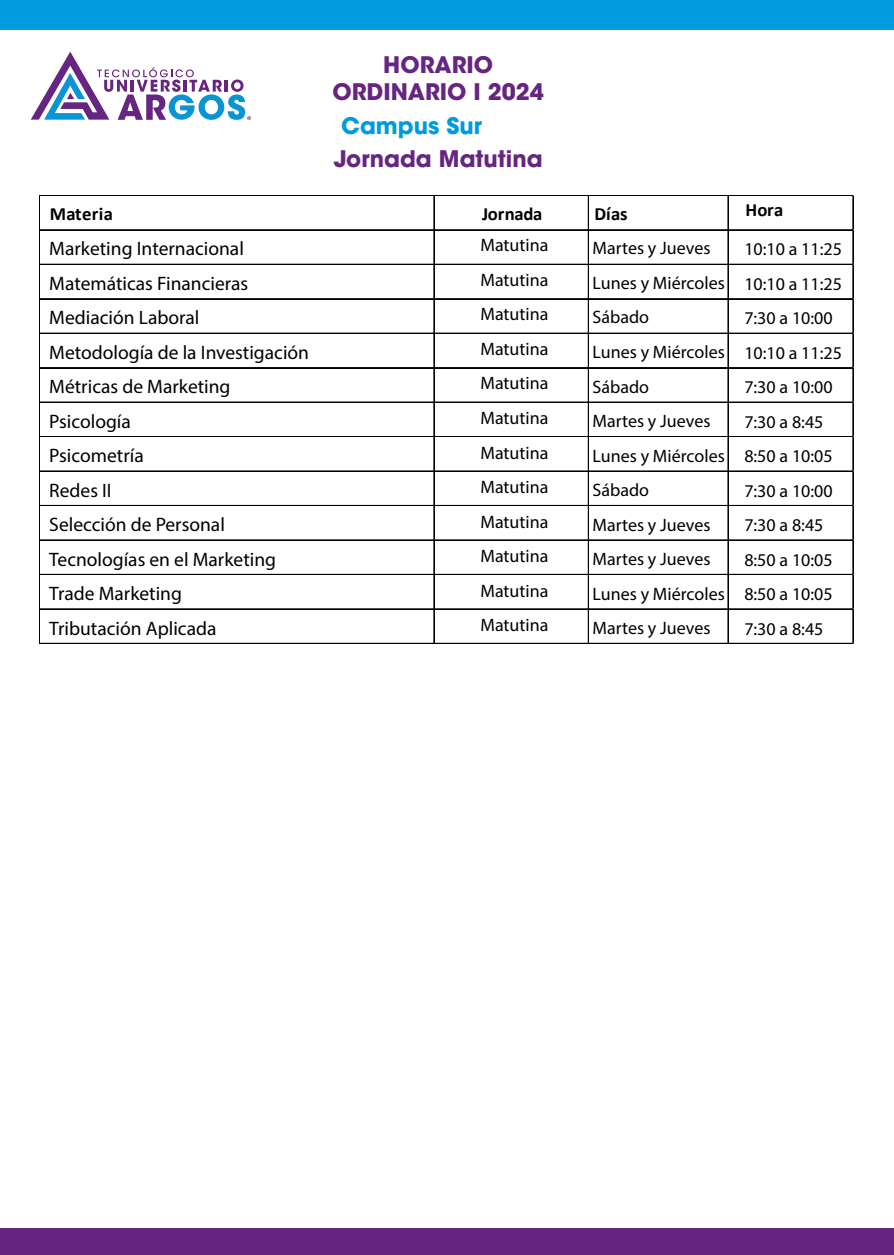
<style>
.page{position:relative;width:894px;height:1255px;background:#fff}
.page>*{position:absolute;margin:0;border:0;box-sizing:border-box;transform-origin:0 0}
.t1{font:700 22.65px/27.2px "ITC Avant Garde Std";color:#662580;text-align:center}
.t2{font:700 22.65px "ITC Avant Garde Std";color:#009ade}
.t3{font:19.5px/34.5px "Myriad Pro";color:#000}
.t4{font:700 18.75px "Calibri";color:#000}
.t5{font:700 18.75px "Calibri";letter-spacing:.02em;color:#000}
.t6{font:18px/34.5px "Myriad Pro";color:#000}
</style>
<div class="page">
<div style="left:0;top:1229px;width:893px;height:26px;background:#662580"></div>
<div style="left:0;top:0;width:893px;height:30px;background:#009ade"></div>
<svg style="left:31px;top:52px;width:220px;height:68px"></svg>
<hr style="left:40px;top:195px;width:814px;height:1px;background:#000">
<hr style="left:40px;top:229px;width:814px;height:1px;background:#000">
<hr style="left:40px;top:230px;width:814px;height:1px;background:#000">
<hr style="left:40px;top:264px;width:814px;height:1px;background:#000">
<hr style="left:40px;top:298px;width:814px;height:1px;background:#000">
<hr style="left:40px;top:299px;width:814px;height:1px;background:#000">
<hr style="left:40px;top:333px;width:814px;height:1px;background:#000">
<hr style="left:40px;top:367px;width:814px;height:1px;background:#000">
<hr style="left:40px;top:402px;width:814px;height:1px;background:#000">
<hr style="left:40px;top:436px;width:814px;height:1px;background:#000">
<hr style="left:40px;top:471px;width:814px;height:1px;background:#000">
<hr style="left:40px;top:505px;width:814px;height:1px;background:#000">
<hr style="left:40px;top:540px;width:814px;height:1px;background:#000">
<hr style="left:40px;top:574px;width:814px;height:1px;background:#000">
<hr style="left:40px;top:608px;width:814px;height:1px;background:#000">
<hr style="left:40px;top:609px;width:814px;height:1px;background:#000">
<hr style="left:40px;top:643px;width:814px;height:1px;background:#000">
<hr style="left:39px;top:195px;width:1px;height:449px;background:#000">
<hr style="left:434px;top:196px;width:1px;height:448px;background:#000">
<hr style="left:588px;top:196px;width:1px;height:448px;background:#000">
<hr style="left:728px;top:196px;width:1px;height:448px;background:#000">
<hr style="left:853px;top:196px;width:1px;height:448px;background:#000">
<p class="t1" style="left:333px;top:51px;width:213px">HORARIO<br>ORDINARIO I 2024</p>
<p class="t2" style="left:341px;top:111px;width:142px">Campus Sur</p>
<p class="t1" style="left:334px;top:145px;width:211px">Jornada Matutina</p>
<p class="t5" style="left:50px;top:200px;width:65px">Materia</p>
<p class="t4" style="left:482px;top:200px;width:62px">Jornada</p>
<p class="t4" style="left:594px;top:200px;width:35px">Días</p>
<p class="t6" style="left:480px;top:228px;width:69px;text-align:justify">Matutina Matutina Matutina Matutina Matutina Matutina Matutina Matutina Matutina Matutina Matutina Matutina</p>
<p class="t6" style="left:593px;top:231px;width:134px">Martes y Jueves<br>Lunes y Miércoles<br>Sábado<br>Lunes y Miércoles<br>Sábado<br>Martes y Jueves<br>Lunes y Miércoles<br>Sábado<br>Martes y Jueves<br>Martes y Jueves<br>Lunes y Miércoles<br>Martes y Jueves</p>
<p class="t3" style="left:49px;top:231px;width:261px">Marketing Internacional<br>Matemáticas Financieras<br>Mediación Laboral<br>Metodología de la Investigación<br>Métricas de Marketing<br>Psicología<br>Psicometría<br>Redes II<br>Selección de Personal<br>Tecnologías en el Marketing<br>Trade Marketing<br>Tributación Aplicada</p>
<p class="t4" style="left:746px;top:197px;width:39px">Hora</p>
<p class="t6" style="left:744px;top:232px;width:99px">10:10 a 11:25<br>10:10 a 11:25<br>7:30 a 10:00<br>10:10 a 11:25<br>7:30 a 10:00<br>7:30 a 8:45<br>8:50 a 10:05<br>7:30 a 10:00<br>7:30 a 8:45<br>8:50 a 10:05<br>8:50 a 10:05<br>7:30 a 8:45</p>
</div>
